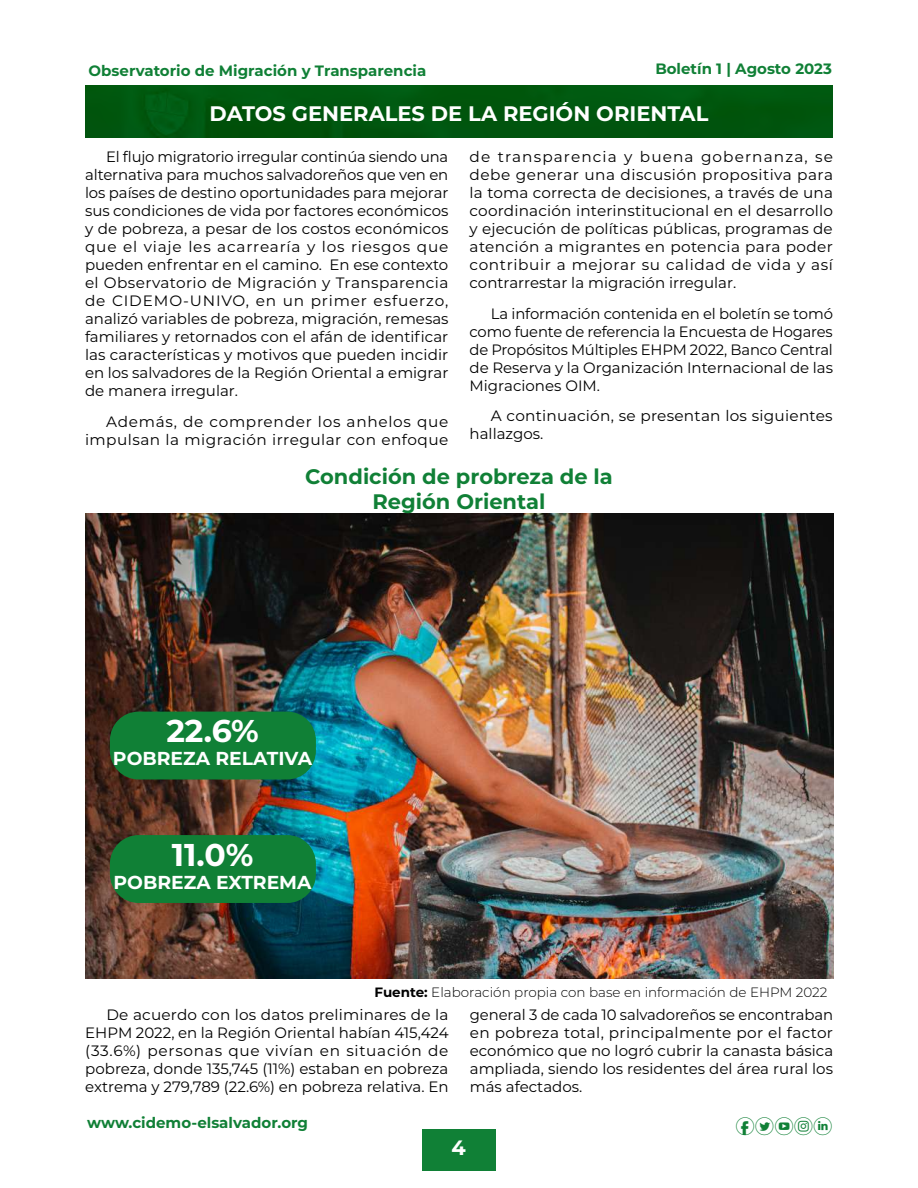
<style>
.page{position:relative;width:918px;height:1188px;background:#fff}
.page>*{position:absolute;margin:0;border:0;box-sizing:border-box;transform-origin:0 0}
.t1{font:700 31.5px "Montserrat";color:#fff}
.t2{font:700 21px/25.2px "Montserrat";color:#108036;text-align:center}
.t3{font:700 21px "Montserrat";color:#fff}
.t4{font:700 20.7px "Montserrat";color:#fff}
.t5{font:700 18.75px "Montserrat";color:#fff}
.t6{font:18px "typeecon";color:#108036}
.t7{font:15px/18px "Montserrat";color:#000;text-align:justify}
.t8{font:700 15px "Montserrat";color:#108036}
.t9{font:15px/18px "Montserrat";letter-spacing:.03em;color:#000;text-align:right}
.t10{font:300 13.5px "Montserrat";color:#000}
.s1{font-weight:700}
</style>
<div class="page">
<div style="left:422px;top:1129px;width:74px;height:41px;background:#108036"></div>
<img style="left:85px;top:514px;width:748px;height:464px">
<div style="left:85px;top:85px;width:748px;height:52px;background:#00560e"></div>
<div style="left:110px;top:712px;width:206px;height:67px;background:#108036;border-radius:29px"></div>
<div style="left:110px;top:835px;width:206px;height:68px;background:#108036;border-radius:29px"></div>
<p class="t8" style="left:89px;top:59px;width:339px">Observatorio de Migración y Transparencia</p>
<p class="t8" style="left:655px;top:58px;width:178px">Boletín 1 | Agosto 2023</p>
<h2 class="t3" style="left:210px;top:99px;width:500px">DATOS GENERALES DE LA REGIÓN ORIENTAL</h2>
<p class="t7" style="left:85px;top:147px;width:365px;text-indent:21px">El flujo migratorio irregular continúa siendo una alternativa para muchos salvadoreños que ven en los países de destino oportunidades para mejorar sus condiciones de vida por factores económicos y de pobreza, a pesar de los costos económicos que el viaje les acarrearía y los riesgos que pueden enfrentar en el camino. En ese contexto el Observatorio de Migración y Transparencia de CIDEMO-UNIVO, en un primer esfuerzo, analizó variables de pobreza, migración, remesas familiares y retornados con el afán de identificar las características y motivos que pueden incidir en los salvadores de la Región Oriental a emigrar de manera irregular.</p>
<p class="t9" style="left:85px;top:412px;width:365px">Además, de comprender los anhelos que impulsan la migración irregular con enfoque</p>
<p class="t7" style="left:470px;top:147px;width:365px">de transparencia y buena gobernanza, se debe generar una discusión propositiva para la toma correcta de decisiones, a través de una coordinación interinstitucional en el desarrollo y ejecución de políticas públicas, programas de atención a migrantes en potencia para poder contribuir a mejorar su calidad de vida y así contrarrestar la migración irregular.</p>
<p class="t7" style="left:470px;top:304px;width:365px;text-indent:21px">La información contenida en el boletín se tomó como fuente de referencia la Encuesta de Hogares de Propósitos Múltiples EHPM 2022, Banco Central de Reserva y la Organización Internacional de las Migraciones OIM.</p>
<p class="t7" style="left:470px;top:407px;width:365px;text-indent:21px">A continuación, se presentan los siguientes hallazgos.</p>
<h2 class="t2" style="left:305px;top:463px;width:309px">Condición de probreza de la<br>Región Oriental</h2>
<h1 class="t1" style="left:166px;top:708px;width:94px">22.6%</h1>
<p class="t5" style="left:113px;top:744px;width:201px">POBREZA RELATIVA</p>
<h1 class="t1" style="left:172px;top:832px;width:83px">11.0%</h1>
<p class="t5" style="left:114px;top:868px;width:199px">POBREZA EXTREMA</p>
<p class="t10" style="left:375px;top:983px;width:454px"><span class="s1">Fuente:</span> Elaboración propia con base en información de EHPM 2022</p>
<p class="t7" style="left:85px;top:1005px;width:365px;text-indent:21px">De acuerdo con los datos preliminares de la EHPM 2022, en la Región Oriental habían 415,424 (33.6%) personas que vivían en situación de pobreza, donde 135,745 (11%) estaban en pobreza extrema y 279,789 (22.6%) en pobreza relativa. En</p>
<p class="t7" style="left:470px;top:1005px;width:365px">general 3 de cada 10 salvadoreños se encontraban en pobreza total, principalmente por el factor económico que no logró cubrir la canasta básica ampliada, siendo los residentes del área rural los más afectados.</p>
<p class="t8" style="left:87px;top:1112px;width:222px">www.cidemo-elsalvador.org</p>
<p class="t6" style="left:735px;top:1117px;width:99px">ftyil</p>
<h3 class="t4" style="left:452px;top:1132px;width:16px">4</h3>
</div>
